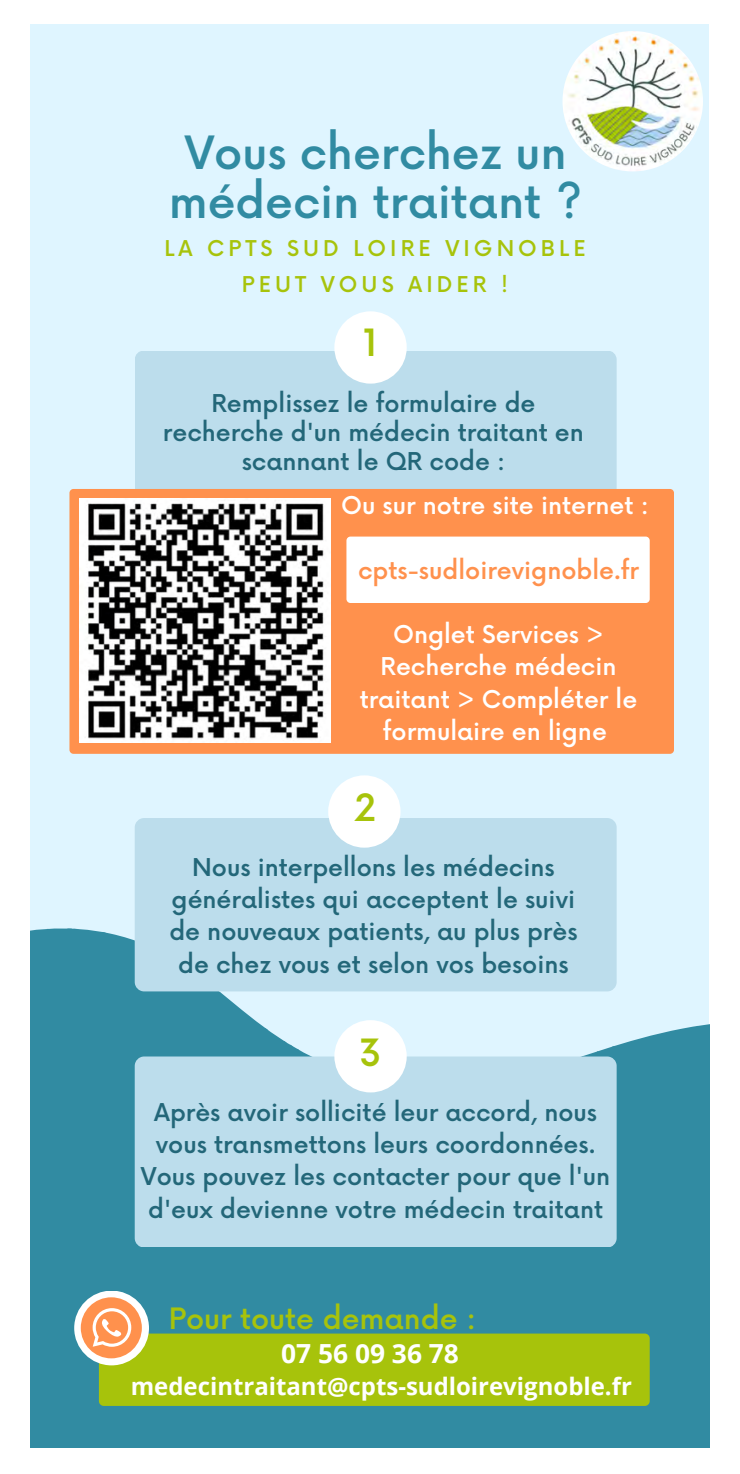
<style>
.page{position:relative;width:740px;height:1474px;background:#fff}
.page>*{position:absolute;margin:0;border:0;box-sizing:border-box;transform-origin:0 0}
.t1{font:500 44.62px/48.5px "Now";color:#318ba2;text-align:center}
.t2{font:500 36.57px "Now";color:#a7c30b}
.t3{font:500 28.7px "Now";color:#a7c30b}
.t4{font:700 26.25px "Open Sans";color:#fff}
.t5{font:500 23.97px/32.4px "Now";color:#236779;text-align:center}
.t6{font:500 23.97px/32.4px "Now";color:#fff;text-align:center}
.t7{font:700 23.97px "Open Sans";color:#fff}
.t8{font:500 23.97px "Now";color:#ff914d}
.t9{font:500 21.18px/35.4px "Now";letter-spacing:.19em;color:#a7c30b;text-align:center}
</style>
<div class="page">
<div style="left:31px;top:24px;width:677px;height:1423px;background:#dff5ff"></div>
<svg style="left:31px;top:928px;width:677px;height:519px;fill:#318ba2"></svg>
<img style="left:562px;top:31px;width:140px;height:140px;border-radius:70px">
<div style="left:135px;top:350px;width:481px;height:139px;background:#bcddec"></div>
<div style="left:135px;top:1056px;width:481px;height:191px;background:#bcddec"></div>
<div style="left:135px;top:818px;width:481px;height:173px;background:#bcddec"></div>
<div style="left:334px;top:311px;width:72px;height:72px;background:#fff;border-radius:36px"></div>
<div style="left:328px;top:775px;width:72px;height:72px;background:#fff;border-radius:36px"></div>
<div style="left:334px;top:1020px;width:72px;height:72px;background:#fff;border-radius:36px"></div>
<svg style="left:74px;top:1290px;width:75px;height:75px"></svg>
<svg style="left:81px;top:1297px;width:568px;height:108px;background:#87b043"></svg>
<div style="left:69px;top:489px;width:604px;height:264px;background:#ff914d"></div>
<img style="left:79px;top:498px;width:251px;height:244px">
<div style="left:346px;top:536px;width:303px;height:67px;background:#fff"></div>
<h1 class="t1" style="left:169px;top:126px;width:415px">Vous cherchez un médecin traitant ?</h1>
<p class="t9" style="left:164px;top:230px;width:422px">LA CPTS SUD LOIRE VIGNOBLE<br>PEUT VOUS AIDER !</p>
<h2 class="t2" style="left:363px;top:315px;width:16px">1</h2>
<p class="t5" style="left:163px;top:388px;width:422px;line-height:28.7px">Remplissez le formulaire de recherche d'un médecin traitant en scannant le QR code :</p>
<p class="t6" style="left:341px;top:487px;width:309px">Ou sur notre site internet :</p>
<p class="t8" style="left:358px;top:551px;width:282px">cpts-sudloirevignoble.fr</p>
<p class="t6" style="left:359px;top:617px;width:279px">Onglet Services &gt;<br>Recherche médecin traitant &gt; Compléter le formulaire en ligne</p>
<h2 class="t2" style="left:354px;top:778px;width:23px">2</h2>
<p class="t5" style="left:169px;top:849px;width:409px">Nous interpellons les médecins généralistes qui acceptent le suivi de nouveaux patients, au plus près de chez vous et selon vos besoins</p>
<h2 class="t2" style="left:359px;top:1023px;width:24px">3</h2>
<p class="t5" style="left:141px;top:1094px;width:470px">Après avoir sollicité leur accord, nous vous transmettons leurs coordonnées.<br>Vous pouvez les contacter pour que l'un d'eux devienne votre médecin traitant</p>
<p class="t3" style="left:168px;top:1295px;width:308px">Pour toute demande :</p>
<p class="t4" style="left:281px;top:1334px;width:179px">07 56 09 36 78</p>
<p class="t7" style="left:131px;top:1369px;width:502px">medecintraitant@cpts-sudloirevignoble.fr</p>
</div>
